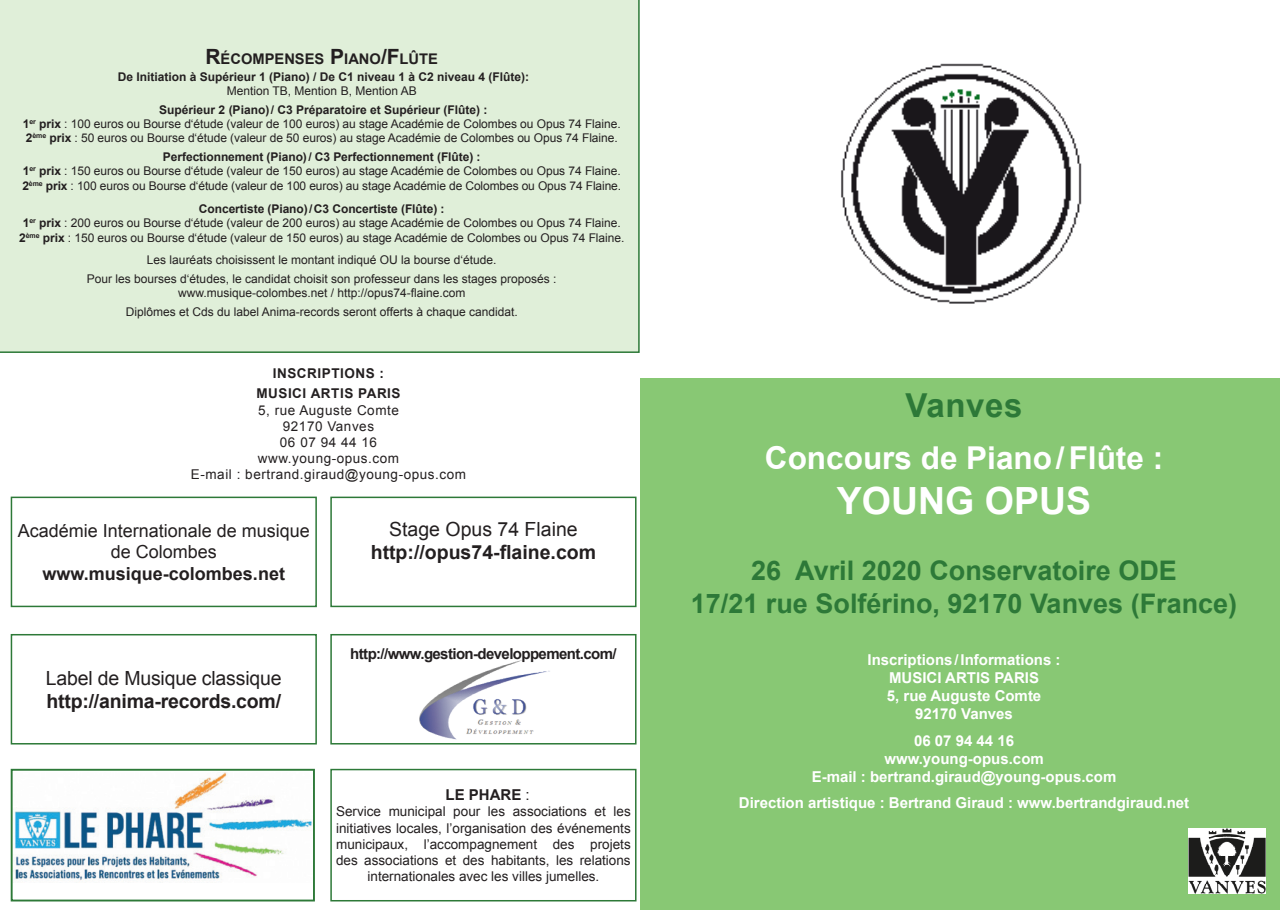
<style>
.page{position:relative;width:1280px;height:910px;background:#fff}
.page>*{position:absolute;margin:0;border:0;box-sizing:border-box;transform-origin:0 0}
.t1{font:700 37.5px "Arial";color:#fff}
.t2{font:700 33px "Arial";letter-spacing:.02em;color:#2d7938}
.t3{font:700 31.5px "Arial";color:#fff}
.t4{font:700 27px/32.4px "Arial";color:#2d7938;text-align:center}
.t5{font:700 19.5px "Arial";letter-spacing:-.01em;color:#231f20}
.t6{font:19.5px "Arial";letter-spacing:-.01em;color:#231f20}
.t7{font:18px/21.6px "Arial";color:#231f20;text-align:center}
.t8{font:700 18px "Arial";color:#231f20}
.t9{font:700 15px/18px "Arial";color:#fff;text-align:center}
.t10{font:700 15px "Arial";letter-spacing:-.04em;color:#231f20}
.t11{font:700 14.7px "Arial";color:#231f20}
.t12{font:13.5px/16.2px "Arial";color:#231f20;text-align:center}
.t13{font:13.5px/16.2px "Arial";letter-spacing:.04em;color:#231f20;text-align:center}
.t14{font:700 13.5px/20.4px "Arial";letter-spacing:.04em;color:#231f20;text-align:center}
.t15{font:12px/14.4px "Arial";letter-spacing:-.005em;color:#231f20;text-align:center}
.t16{font:700 12px "Arial";color:#231f20}
.s1{font-size:21px}
.s2{font-weight:700}
.s3{font-weight:400}
</style>
<div class="page">
<div style="left:640px;top:378px;width:640px;height:532px;background:#88c874"></div>
<div style="left:0;top:0;width:640px;height:353px;background:#e0efd9"></div>
<div style="left:11px;top:497px;width:306px;height:110px;border:2px solid #2d7938"></div>
<div style="left:11px;top:634px;width:306px;height:110px;border:2px solid #2d7938"></div>
<div style="left:330px;top:497px;width:306px;height:110px;border:2px solid #2d7938"></div>
<div style="left:330px;top:634px;width:306px;height:110px;border:2px solid #2d7938"></div>
<div style="left:330px;top:769px;width:306px;height:132px;border:2px solid #2d7938"></div>
<img style="left:414px;top:659px;width:140px;height:83px">
<img style="left:14px;top:772px;width:298px;height:109px">
<div style="left:11px;top:769px;width:304px;height:132px;border:2px solid #2d7938"></div>
<img style="left:1189px;top:828px;width:76px;height:66px">
<img style="left:841px;top:63px;width:241px;height:241px">
<p class="t11" style="left:205px;top:51px;width:234px"><span class="s1">R</span>ÉCOMPENSES <span class="s1">P</span>IANO<span class="s1">/F</span>LÛTE</p>
<p class="t16" style="left:118px;top:70px;width:413px">De Initiation à Supérieur 1 (Piano) / De C1 niveau 1 à C2 niveau 4 (Flûte):</p>
<p class="t15" style="left:227px;top:84px;width:191px">Mention TB, Mention B, Mention AB</p>
<p class="t15" style="left:23px;top:102px;width:599px"><span class="s2">Supérieur 2 (Piano)/ C3 Préparatoire et Supérieur (Flûte) :<br>1</span><sup>er</sup> <span class="s2">prix</span> : 100 euros ou Bourse d‘étude (valeur de 100 euros) au stage Académie de Colombes ou Opus 74 Flaine.<br><span class="s2">2</span><sup>ème</sup> <span class="s2">prix</span> : 50 euros ou Bourse d‘étude (valeur de 50 euros) au stage Académie de Colombes ou Opus 74 Flaine.</p>
<p class="t15" style="left:22px;top:150px;width:600px"><span class="s2">Perfectionnement (Piano)/ C3 Perfectionnement (Flûte) :<br>1</span><sup>er</sup> <span class="s2">prix</span> : 150 euros ou Bourse d‘étude (valeur de 150 euros) au stage Académie de Colombes ou Opus 74 Flaine.<br><span class="s2">2</span><sup>ème</sup> <span class="s2">prix</span> : 100 euros ou Bourse d‘étude (valeur de 100 euros) au stage Académie de Colombes ou Opus 74 Flaine.</p>
<p class="t15" style="left:19px;top:201px;width:607px"><span class="s2">Concertiste (Piano)/C3 Concertiste (Flûte) :<br>1</span><sup>er</sup> <span class="s2">prix</span> : 200 euros ou Bourse d‘étude (valeur de 200 euros) au stage Académie de Colombes ou Opus 74 Flaine.<br><span class="s2">2</span><sup>ème</sup> <span class="s2">prix</span> : 150 euros ou Bourse d‘étude (valeur de 150 euros) au stage Académie de Colombes ou Opus 74 Flaine.</p>
<p class="t15" style="left:87px;top:251px;width:471px;line-height:18.6px">Les lauréats choisissent le montant indiqué OU la bourse d‘étude.<br>Pour les bourses d‘études, le candidat choisit son professeur dans les stages proposés :</p>
<p class="t15" style="left:126px;top:284px;width:393px;line-height:18.6px">www.musique-colombes.net / http://opus74-flaine.com<br>Diplômes et Cds du label Anima-records seront offerts à chaque candidat.</p>
<p class="t14" style="left:256px;top:363px;width:146px">INSCRIPTIONS :<br>MUSICI ARTIS PARIS</p>
<p class="t13" style="left:191px;top:402px;width:277px">5, rue Auguste Comte<br>92170 Vanves<br>06 07 94 44 16<br>www.young-opus.com<br>E-mail : bertrand.giraud@young-opus.com</p>
<h3 class="t7" style="left:18px;top:520px;width:294px">Académie Internationale de musique de Colombes</h3>
<h3 class="t8" style="left:43px;top:564px;width:244px">www.musique-colombes.net</h3>
<h3 class="t6" style="left:46px;top:667px;width:237px">Label de Musique classique</h3>
<h3 class="t5" style="left:46px;top:690px;width:236px">http://anima-records.com/</h3>
<h3 class="t6" style="left:389px;top:518px;width:190px">Stage Opus 74 Flaine</h3>
<h3 class="t5" style="left:371px;top:541px;width:227px">http://opus74-flaine.com</h3>
<p class="t10" style="left:350px;top:645px;width:268px">http://www.gestion-developpement.com/</p>
<p class="t10" style="left:446px;top:786px;width:86px">LE PHARE <span class="s3">:</span></p>
<p class="t12" style="left:336px;top:803px;width:296px">Service municipal pour les associations et les initiatives locales, l’organisation des événements municipaux, l’accompagnement des projets des associations et des habitants, les relations internationales avec les villes jumelles.</p>
<h2 class="t2" style="left:905px;top:387px;width:119px">Vanves</h2>
<h3 class="t3" style="left:765px;top:440px;width:400px">Concours de Piano/Flûte :</h3>
<h1 class="t1" style="left:837px;top:480px;width:256px">YOUNG OPUS</h1>
<h3 class="t4" style="left:691px;top:555px;width:548px">26 Avril 2020 Conservatoire ODE<br>17/21 rue Solférino, 92170 Vanves (France)</h3>
<p class="t9" style="left:868px;top:651px;width:194px">Inscriptions/Informations :<br>MUSICI ARTIS PARIS<br>5, rue Auguste Comte<br>92170 Vanves</p>
<p class="t9" style="left:812px;top:731px;width:306px">06 07 94 44 16<br>www.young-opus.com<br>E-mail : bertrand.giraud@young-opus.com</p>
<p class="t9" style="left:739px;top:794px;width:452px">Direction artistique : Bertrand Giraud : www.bertrandgiraud.net</p>
</div>
